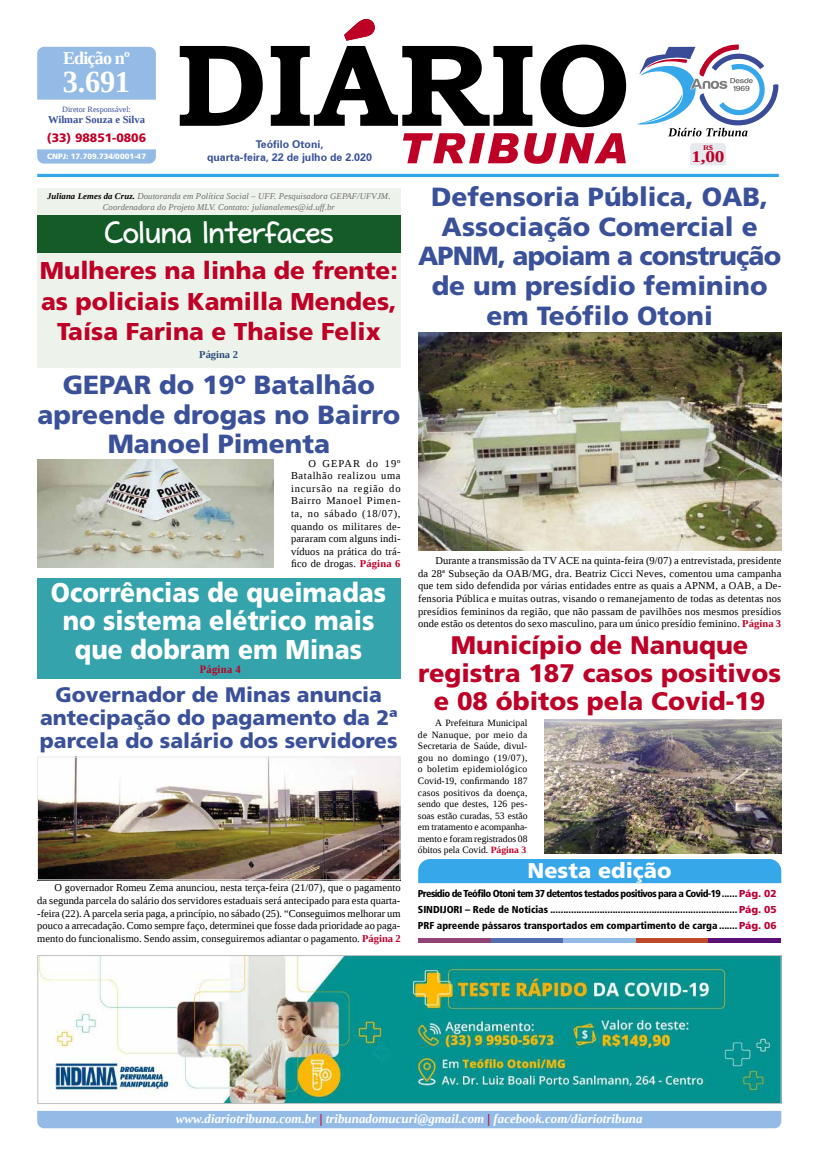
<style>
.page{position:relative;width:821px;height:1166px;background:#fff}
.page>*{position:absolute;margin:0;border:0;box-sizing:border-box;transform-origin:0 0}
.t1{font:30.71px "Maritime Tropical Neue Bold";color:#fff}
.t2{font:700 30.45px "Liberation Serif";color:#fff}
.t3{font:900 27.12px/28.3px "Frutiger LT Std";color:#fff;text-align:center;scale:.91 1}
.t4{font:900 26.25px/29.8px "Frutiger LT Std";color:#3a519a;text-align:center}
.t5{font:900 25.38px/27.6px "Frutiger LT Std";color:#be0027;text-align:center}
.t6{font:900 24.32px/30.7px "Frutiger LT Std";color:#be0027;text-align:center}
.t7{font:900 21.44px "Frutiger LT Std";color:#fff}
.t8{font:900 21px/23.2px "Frutiger LT Std";color:#3a519a;text-align:center}
.t9{font:700 18.03px "Liberation Serif";letter-spacing:-.045em;color:#fff}
.t10{font:700 16.36px "Liberation Serif";color:#be0027;scale:1.18 1}
.t11{font:italic 700 12.95px "Liberation Serif";color:#fff}
.t12{font:900 12.16px "Frutiger LT Std";color:#be0027}
.t13{font:700 11.38px "Liberation Serif";letter-spacing:.03em;color:#be0027;scale:.93 1}
.t14{font:700 10.67px/12.6px "Zurich BT";color:#3a519a;text-align:center}
.t15{font:700 10.59px "Liberation Serif";color:#3a519a}
.t16{font:10.5px/12.6px "Liberation Serif";letter-spacing:.01em;color:#000;text-align:justify}
.t17{font:700 10.5px "Liberation Serif";color:#2a4d7d}
.t18{font:900 condensed 10.06px/15.8px "Frutiger LT Std";letter-spacing:-.005em;color:#000;text-align:justify}
.t19{font:9.62px/11.5px "Liberation Serif";color:#000;text-align:justify}
.t20{font:italic 8.75px/10.5px "Liberation Serif";letter-spacing:.01em;color:#6f6f6f;text-align:center}
.t21{font:8.14px "Liberation Serif";color:#3a519a}
.t22{font:900 7.7px "Frutiger LT Std";color:#fff}
.t23{font:700 7.17px "Liberation Serif";color:#be0027;scale:1.18 1}
.s1{font-weight:700;color:#000}
.s2{font-weight:700;color:#be0027}
.s3{font-stretch:normal;color:#b90035}
.s4{color:#be0027}
</style>
<div class="page">
<hr style="left:37px;top:174px;width:742px;height:3px;background:#36a7e9">
<svg style="left:180px;top:44px;width:446px;height:83px"></svg>
<svg style="left:344px;top:19px;width:31px;height:22px"></svg>
<div style="left:37px;top:47px;width:119px;height:53px;background:#94bbe5"></div>
<svg style="left:37px;top:149px;width:119px;height:15px;background:#9bbfe6"></svg>
<div style="left:37px;top:1111px;width:744px;height:17px;background:#94bbe5"></div>
<svg style="left:690px;top:143px;width:36px;height:22px"></svg>
<hr style="left:418px;top:938px;width:73px;height:4px;background:#934278">
<hr style="left:491px;top:938px;width:72px;height:4px;background:#536eaf">
<hr style="left:563px;top:938px;width:73px;height:4px;background:#94bbe5">
<hr style="left:636px;top:938px;width:73px;height:4px;background:#be4928">
<hr style="left:709px;top:938px;width:72px;height:4px;background:#591178">
<div style="left:418px;top:859px;width:363px;height:24px;background:#36a7e9"></div>
<svg style="left:403px;top:133px;width:223px;height:31px"></svg>
<svg style="left:637px;top:44px;width:142px;height:92px"></svg>
<img style="left:39px;top:957px;width:740px;height:145px">
<div style="left:37px;top:955px;width:744px;height:149px;border:1px solid #c0c0c0"></div>
<div style="left:37px;top:578px;width:364px;height:101px;background:#35a3ab"></div>
<div style="left:37px;top:188px;width:364px;height:179px;background:#edf3ea"></div>
<div style="left:37px;top:215px;width:364px;height:38px;background:#145b28"></div>
<img style="left:418px;top:332px;width:363px;height:218px">
<img style="left:545px;top:719px;width:236px;height:134px">
<img style="left:39px;top:758px;width:360px;height:120px">
<div style="left:37px;top:756px;width:364px;height:124px;border:1px solid #ebebeb"></div>
<img style="left:37px;top:459px;width:237px;height:108px">
<h3 class="t9" style="left:63px;top:45px;width:68px">Edição nº</h3>
<h2 class="t2" style="left:63px;top:61px;width:69px">3.691</h2>
<p class="t21" style="left:62px;top:104px;width:70px">Diretor Responsável:</p>
<p class="t15" style="left:48px;top:112px;width:99px">Wilmar Souza e Silva</p>
<p class="t12" style="left:47px;top:130px;width:101px">(33) 98851-0806</p>
<p class="t22" style="left:47px;top:151px;width:100px">CNPJ: 17.709.734/0001-47</p>
<p class="t14" style="left:207px;top:138px;width:166px">Teófilo Otoni,<br>quarta-feira, 22 de julho de 2.020</p>
<p class="t20" style="left:47px;top:191px;width:345px"><span class="s1">Juliana Lemes da Cruz.</span> Doutoranda em Política Social – UFF. Pesquisadora GEPAF/UFVJM.<br>Coordenadora do Projeto MLV. Contato: julianalemes@id.uff.br</p>
<h1 class="t1" style="left:105px;top:205px;width:230px">Coluna Interfaces</h1>
<h3 class="t6" style="left:40px;top:255px;width:360px">Mulheres na linha de frente: as policiais Kamilla Mendes,<br>Taísa Farina e Thaise Felix</h3>
<p class="t17" style="left:199px;top:348px;width:40px">Página 2</p>
<h3 class="t4" style="left:38px;top:370px;width:364px">GEPAR do 19º Batalhão apreende drogas no Bairro<br>Manoel Pimenta</h3>
<p class="t16" style="left:291px;top:457px;width:111px;text-indent:17px">O GEPAR do 19º Batalhão realizou uma incursão na região do Bairro Manoel Pimen&shy;ta, no sábado (18/07), quando os militares de&shy;pararam com alguns indi&shy;víduos na prática do trá&shy;fico de drogas. <span class="s2">Página 6</span></p>
<h3 class="t3" style="left:51px;top:578px;width:370px">Ocorrências de queimadas no sistema elétrico mais que dobram em Minas</h3>
<p class="t13" style="left:200px;top:661px;width:46px">Página 4</p>
<h3 class="t8" style="left:40px;top:683px;width:359px">Governador de Minas anuncia antecipação do pagamento da 2ª parcela do salário dos servidores</h3>
<p class="t16" style="left:37px;top:881px;width:365px;text-indent:17px">O governador Romeu Zema anunciou, nesta terça-feira (21/07), que o pagamento da segunda parcela do salário dos servidores estaduais será antecipado para esta quarta--feira (22). A parcela seria paga, a princípio, no sábado (25). “Conseguimos melhorar um pouco a arrecadação. Como sempre faço, determinei que fosse dada prioridade ao paga&shy;mento do funcionalismo. Sendo assim, conseguiremos adiantar o pagamento. <span class="s2">Página 2</span></p>
<p class="t23" style="left:703px;top:142px;width:10px">R$</p>
<h3 class="t10" style="left:691px;top:145px;width:30px">1,00</h3>
<h3 class="t4" style="left:418px;top:182px;width:365px">Defensoria Pública, OAB,<br>Associação Comercial e<br>APNM, apoiam a construção de um presídio feminino em Teófilo Otoni</h3>
<p class="t16" style="left:418px;top:554px;width:365px;text-indent:17px">Durante a transmissão da TV ACE na quinta-feira (9/07) a entrevistada, presidente da 28ª Subseção da OAB/MG, dra. Beatriz Cicci Neves, comentou uma campanha que tem sido defendida por várias entidades entre as quais a APNM, a OAB, a De&shy;fensoria Pública e muitas outras, visando o remanejamento de todas as detentas nos presídios femininos da região, que não passam de pavilhões nos mesmos presídios onde estão os detentos do sexo masculino, para um único presídio feminino. <span class="s2">Página 3</span></p>
<h3 class="t5" style="left:418px;top:632px;width:364px">Município de Nanuque registra 187 casos positivos e 08 óbitos pela Covid-19</h3>
<p class="t19" style="left:418px;top:717px;width:111px;text-indent:17px">A Prefeitura Municipal de Nanuque, por meio da Secretaria de Saúde, divul&shy;gou no domingo (19/07), o boletim epidemiológico Covid-19, confirmando 187 casos positivos da doença, sendo que destes, 126 pes&shy;soas estão curadas, 53 estão em tratamento e acompanha&shy;mento e foram registrados 08 óbitos pela Covid. <span class="s2">Página 3</span></p>
<h3 class="t7" style="left:528px;top:858px;width:145px">Nesta edição</h3>
<p class="t18" style="left:418px;top:886px;width:360px">Presídio de Teófilo Otoni tem 37 detentos testados positivos para a Covid-19 ...... <span class="s3">Pág. 02<br></span>SINDIJORI – Rede de Notícias ........................................................................ <span class="s3">Pág. 05<br></span>PRF apreende pássaros transportados em compartimento de carga ....... <span class="s3">Pág. 06</span></p>
<p class="t11" style="left:176px;top:1110px;width:468px">www.diariotribuna.com.br <span class="s4">|</span> tribunadomucuri@gmail.com <span class="s4">|</span> facebook.com/diariotribuna</p>
</div>
